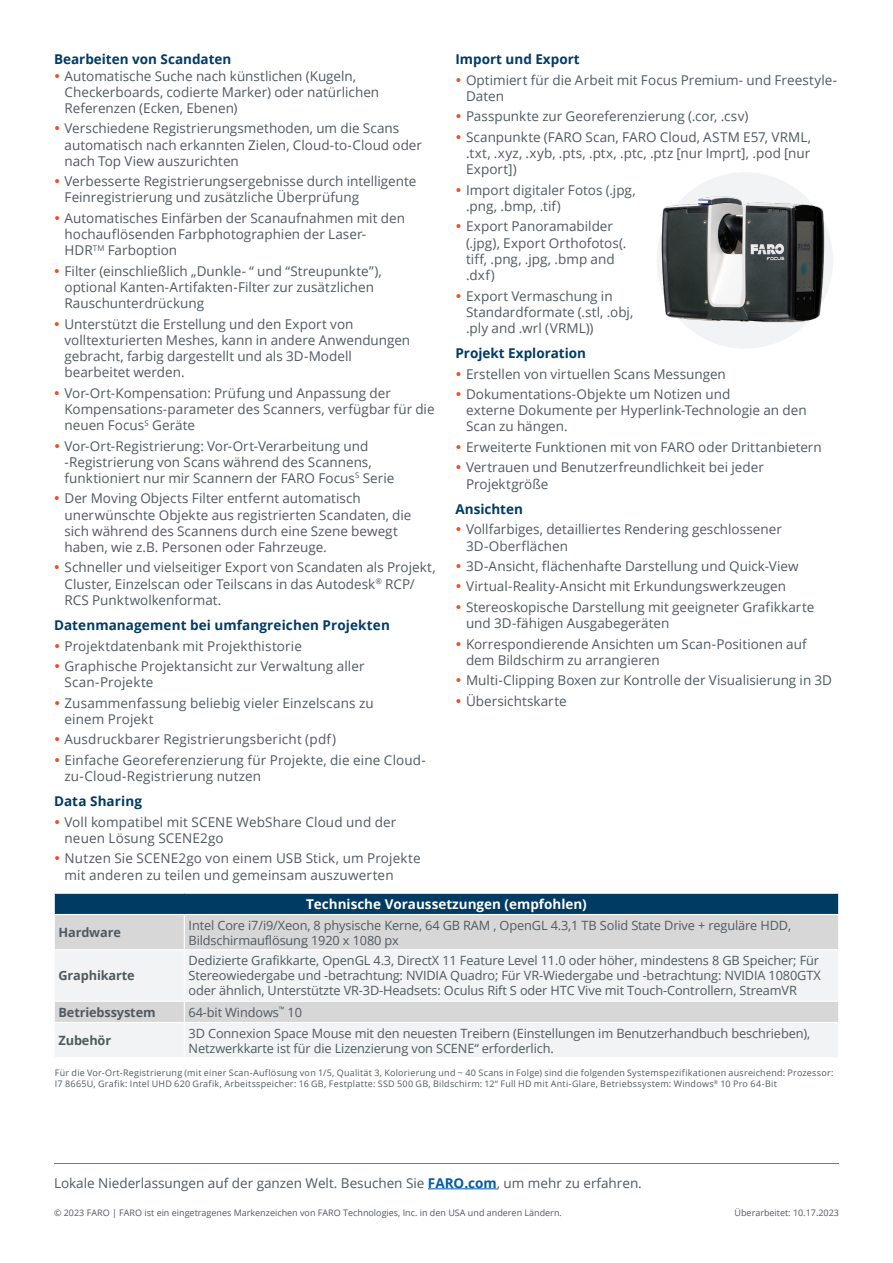
<style>
.page{position:relative;width:893px;height:1263px;background:#fff}
.page>*{position:absolute;margin:0;border:0;box-sizing:border-box;transform-origin:0 0}
.t1{font:13.5px/16.2px "Open Sans";color:#4f5a60}
.t2{font:700 13.5px "Open Sans";color:#003b64}
.t3{font:700 13.5px "Open Sans";color:#fff}
.t4{font:12.75px/15px "Open Sans";letter-spacing:-.01em;color:#4f5a60}
.t5{font:700 12.75px "Open Sans";letter-spacing:-.01em;color:#4f5a60}
.t6{font:9px/10.8px "Open Sans";letter-spacing:.025em;color:#4f5a60}
.t7{font:9px "Open Sans";color:#4f5a60}
.t8{font:9px "Open Sans";color:#4f5b60}
.s1{font-weight:700;color:#005baa}
.s2{color:#4f5b60}
.s3{color:#4f5a60}
</style>
<div class="page">
<hr style="left:54px;top:1163px;width:785px;height:1px;background:#f04f24">
<hr style="left:428px;top:1188px;width:69px;height:1px;background:#005baa">
<div style="left:54px;top:893px;width:785px;height:21px;background:#003b64"></div>
<div style="left:55px;top:915px;width:783px;height:34px;background:#d7d7d8"></div>
<svg style="left:55px;top:951px;width:783px;height:106px;fill:#f1f3f4"></svg>
<svg style="left:838px;top:894px;width:1px;height:20px"></svg>
<hr style="left:184px;top:915px;width:1px;height:34px;background:#fff">
<hr style="left:184px;top:950px;width:1px;height:51px;background:#fff">
<hr style="left:54px;top:1001px;width:130px;height:1px;background:#fff">
<hr style="left:184px;top:1001px;width:655px;height:1px;background:#fff">
<svg style="left:184px;top:1002px;width:1px;height:20px"></svg>
<hr style="left:54px;top:1022px;width:130px;height:1px;background:#fff">
<hr style="left:184px;top:1022px;width:655px;height:1px;background:#fff">
<hr style="left:184px;top:1023px;width:1px;height:34px;background:#fff">
<hr style="left:54px;top:893px;width:130px;height:1px;background:#fff">
<svg style="left:54px;top:894px;width:1px;height:20px"></svg>
<hr style="left:184px;top:893px;width:655px;height:1px;background:#fff">
<div style="left:657px;top:172px;width:176px;height:177px;background:#f1f3f4;border-radius:50%"></div>
<img style="left:659px;top:196px;width:166px;height:127px">
<p class="t2" style="left:54px;top:50px;width:179px">Bearbeiten von Scandaten</p>
<p class="t1" style="left:65px;top:67px;width:316px">Automatische Suche nach künstlichen (Kugeln,<br>Checkerboards, codierte Marker) oder natürlichen<br>Referenzen (Ecken, Ebenen)</p>
<p class="t1" style="left:65px;top:120px;width:359px">Verschiedene Registrierungsmethoden, um die Scans automatisch nach erkannten Zielen, Cloud-to-Cloud oder nach Top View auszurichten</p>
<p class="t1" style="left:65px;top:173px;width:353px">Verbesserte Registrierungsergebnisse durch intelligente<br>Feinregistrierung und zusätzliche Überprüfung</p>
<p class="t1" style="left:65px;top:210px;width:342px">Automatisches Einfärben der Scanaufnahmen mit den hochauflösenden Farbphotographien der Laser-<br>HDR<sup>TM</sup> Farboption</p>
<p class="t1" style="left:64px;top:262px;width:319px">Filter (einschließlich „Dunkle- “ und “Streupunkte”), optional Kanten-Artifakten-Filter zur zusätzlichen<br>Rauschunterdrückung</p>
<p class="t1" style="left:64px;top:315px;width:347px">Unterstützt die Erstellung und den Export von volltexturierten Meshes, kann in andere Anwendungen gebracht, farbig dargestellt und als 3D-Modell bearbeitet werden.</p>
<p class="t1" style="left:64px;top:384px;width:372px">Vor-Ort-Kompensation: Prüfung und Anpassung der<br>Kompensations-parameter des Scanners, verfügbar für die neuen Focus<sup>S</sup> Geräte</p>
<p class="t1" style="left:64px;top:437px;width:332px">Vor-Ort-Registrierung: Vor-Ort-Verarbeitung und -Registrierung von Scans während des Scannens, funktioniert nur mir Scannern der FARO Focus<sup>S</sup> Serie</p>
<p class="t1" style="left:64px;top:490px;width:348px">Der Moving Objects Filter entfernt automatisch unerwünschte Objekte aus registrierten Scandaten, die sich während des Scannens durch eine Szene bewegt haben, wie z.B. Personen oder Fahrzeuge.</p>
<p class="t1" style="left:64px;top:559px;width:373px">Schneller und vielseitiger Export von Scandaten als Projekt,<br>Cluster, Einzelscan oder Teilscans in das Autodesk<sup>®</sup> RCP/<br>RCS Punktwolkenformat.</p>
<p class="t2" style="left:54px;top:616px;width:337px">Datenmanagement bei umfangreichen Projekten</p>
<p class="t1" style="left:65px;top:635px;width:302px;line-height:20.4px">Projektdatenbank mit Projekthistorie<br>Graphische Projektansicht zur Verwaltung aller</p>
<p class="t1" style="left:65px;top:672px;width:311px;line-height:20.4px">Scan-Projekte<br>Zusammenfassung beliebig vieler Einzelscans zu</p>
<p class="t1" style="left:65px;top:708px;width:363px;line-height:20.4px">einem Projekt<br>Ausdruckbarer Registrierungsbericht (pdf)<br>Einfache Georeferenzierung für Projekte, die eine Cloud-</p>
<p class="t1" style="left:65px;top:768px;width:198px">zu-Cloud-Registrierung nutzen</p>
<p class="t2" style="left:54px;top:792px;width:90px">Data Sharing</p>
<p class="t1" style="left:65px;top:813px;width:333px">Voll kompatibel mit SCENE WebShare Cloud und der neuen Lösung SCENE2go</p>
<p class="t1" style="left:65px;top:850px;width:358px">Nutzen Sie SCENE2go von einem USB Stick, um Projekte mit anderen zu teilen und gemeinsam auszuwerten</p>
<p class="t2" style="left:455px;top:50px;width:126px">Import und Export</p>
<p class="t1" style="left:466px;top:71px;width:373px">Optimiert für die Arbeit mit Focus Premium- und Freestyle-<br>Daten</p>
<p class="t1" style="left:466px;top:106px;width:346px;line-height:20.4px">Passpunkte zur Georeferenzierung (.cor, .csv)<br>Scanpunkte (FARO Scan, FARO Cloud, ASTM E57, VRML,</p>
<p class="t1" style="left:466px;top:145px;width:346px">.txt, .xyz, .xyb, .pts, .ptx, .ptc, .ptz [nur Imprt], .pod [nur<br>Export])</p>
<p class="t1" style="left:466px;top:181px;width:171px">Import digitaler Fotos (.jpg, .png, .bmp, .tif)</p>
<p class="t1" style="left:466px;top:218px;width:162px">Export Panoramabilder (.jpg), Export Orthofotos(. tiff, .png, .jpg, .bmp and .dxf)</p>
<p class="t1" style="left:466px;top:287px;width:169px">Export Vermaschung in<br>Standardformate (.stl, .obj, .ply and .wrl (VRML))</p>
<p class="t2" style="left:455px;top:344px;width:132px">Projekt Exploration</p>
<p class="t1" style="left:466px;top:363px;width:266px;line-height:20.4px">Erstellen von virtuellen Scans Messungen<br>Dokumentations-Objekte um Notizen und</p>
<p class="t1" style="left:466px;top:402px;width:342px">externe Dokumente per Hyperlink-Technologie an den<br>Scan zu hängen.</p>
<p class="t1" style="left:466px;top:436px;width:357px;line-height:20.4px">Erweiterte Funktionen mit von FARO oder Drittanbietern<br>Vertrauen und Benutzerfreundlichkeit bei jeder</p>
<p class="t1" style="left:466px;top:475px;width:84px">Projektgröße</p>
<p class="t2" style="left:455px;top:499px;width:69px">Ansichten</p>
<p class="t1" style="left:466px;top:521px;width:317px">Vollfarbiges, detailliertes Rendering geschlossener<br>3D-Oberflächen</p>
<p class="t1" style="left:466px;top:555px;width:350px;line-height:20.4px">3D-Ansicht, flächenhafte Darstellung und Quick-View<br>Virtual-Reality-Ansicht mit Erkundungswerkzeugen<br>Stereoskopische Darstellung mit geeigneter Grafikkarte</p>
<p class="t1" style="left:466px;top:613px;width:342px;line-height:20.4px">und 3D-fähigen Ausgabegeräten<br>Korrespondierende Ansichten um Scan-Positionen auf</p>
<p class="t1" style="left:466px;top:649px;width:368px;line-height:20.4px">dem Bildschirm zu arrangieren<br>Multi-Clipping Boxen zur Kontrolle der Visualisierung in 3D<br>Übersichtskarte</p>
<p class="t3" style="left:306px;top:895px;width:282px">Technische Voraussetzungen (empfohlen)</p>
<p class="t5" style="left:59px;top:923px;width:64px">Hardware</p>
<p class="t4" style="left:189px;top:917px;width:604px">Intel Core i7/i9/Xeon, 8 physische Kerne, 64 GB RAM , OpenGL 4.3,1 TB Solid State Drive + reguläre HDD,<br>Bildschirmauflösung 1920 x 1080 px</p>
<p class="t5" style="left:59px;top:967px;width:78px">Graphikarte</p>
<p class="t4" style="left:189px;top:953px;width:634px">Dedizierte Grafikkarte, OpenGL 4.3, DirectX 11 Feature Level 11.0 oder höher, mindestens 8 GB Speicher; Für<br>Stereowiedergabe und -betrachtung: NVIDIA Quadro; Für VR-Wiedergabe und -betrachtung: NVIDIA 1080GTX oder ähnlich, Unterstützte VR-3D-Headsets: Oculus Rift S oder HTC Vive mit Touch-Controllern, StreamVR</p>
<p class="t5" style="left:59px;top:1003px;width:99px">Betriebssystem</p>
<p class="t4" style="left:189px;top:1004px;width:115px">64-bit Windows<sup>™</sup> 10</p>
<p class="t5" style="left:59px;top:1031px;width:54px">Zubehör</p>
<p class="t4" style="left:189px;top:1025px;width:623px">3D Connexion Space Mouse mit den neuesten Treibern (Einstellungen im Benutzerhandbuch beschrieben),<br>Netzwerkkarte ist für die Lizenzierung von SCENE“ erforderlich.</p>
<p class="t6" style="left:55px;top:1067px;width:780px">Für die Vor-Ort-Registrierung (mit einer Scan-Auflösung von 1/5, Qualität 3, Kolorierung und ~ 40 Scans in Folge) sind die folgenden Systemspezifikationen ausreichend: Prozessor:<br>I7 8665U, Grafik: Intel UHD 620 Grafik, Arbeitsspeicher: 16 GB, Festplatte: SSD 500 GB, Bildschirm: 12“ Full HD mit Anti-Glare, Betriebssystem: Windows<sup>®</sup> 10 Pro 64-Bit</p>
<p class="t1" style="left:54px;top:1174px;width:589px">Lokale Niederlassungen auf der ganzen Welt. Besuchen Sie <span class="s1">FARO.com</span>, um mehr zu erfahren.</p>
<p class="t7" style="left:54px;top:1206px;width:509px"><span class="s2">©</span> 2023 FARO | FARO ist ein eingetragenes Markenzeichen von FARO Technologies, Inc. in den USA und anderen Ländern.</p>
<p class="t8" style="left:735px;top:1206px;width:106px">Überarbeitet: <span class="s3">10.17.2023</span></p>
</div>
